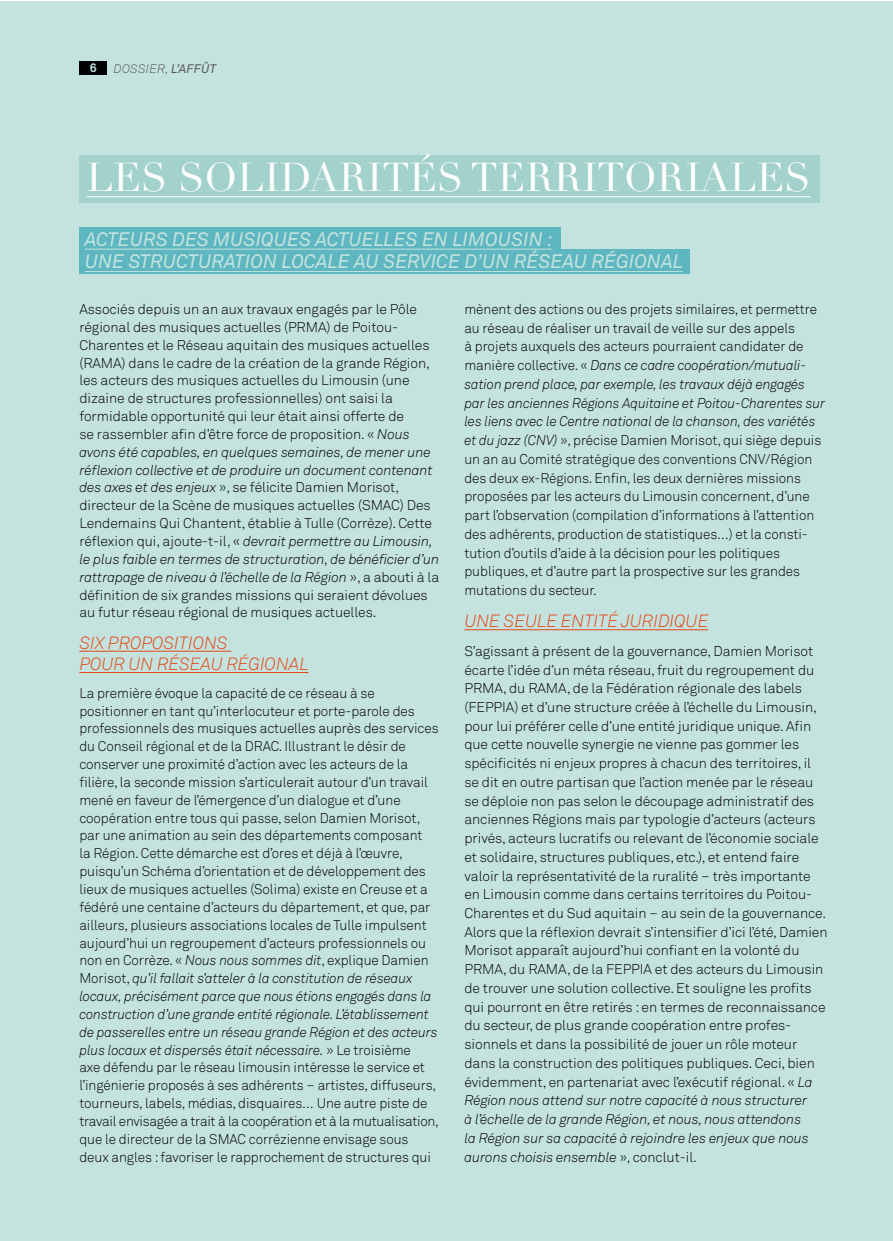
<style>
.page{position:relative;width:893px;height:1241px;background:#fff}
.page>*{position:absolute;margin:0;border:0;box-sizing:border-box;transform-origin:0 0}
.t1{font:39.38px "Didot";color:#fff}
.t2{font:italic 19.25px/22.4px "Akkurat";color:#c4e3df}
.t3{font:italic 300 17.5px/21.3px "Akkurat";letter-spacing:-.005em;color:#e74617}
.t4{font:300 14px/17.8px "Akkurat";letter-spacing:-.005em;color:#000}
.t5{font:italic 300 12.25px "Akkurat";letter-spacing:.02em;color:#58585b}
.t6{font:700 12.25px "Akkurat";color:#fff}
.s1{font-weight:400}
.s2{font-style:italic}
</style>
<div class="page">
<div style="left:0;top:1px;width:892px;height:1239px;background:#c4e3df"></div>
<div style="left:79px;top:61px;width:28px;height:13px;background:#000"></div>
<div style="left:79px;top:155px;width:741px;height:48px;background:#a3d1cb"></div>
<hr style="left:86px;top:196px;width:725px;height:1px;background:#fff">
<hr style="left:79px;top:650px;width:152px;height:1px;background:#e74617">
<hr style="left:79px;top:672px;width:229px;height:1px;background:#e74617">
<hr style="left:464px;top:629px;width:244px;height:1px;background:#e74617">
<div style="left:79px;top:227px;width:482px;height:25px;background:#5eb6c0"></div>
<div style="left:79px;top:249px;width:611px;height:25px;background:#5eb6c0"></div>
<hr style="left:85px;top:249px;width:467px;height:1px;background:#c4e3df">
<hr style="left:85px;top:271px;width:598px;height:1px;background:#c4e3df">
<p class="t6" style="left:90px;top:60px;width:8px">6</p>
<p class="t5" style="left:114px;top:61px;width:104px">DOSSIER, <span class="s1">L’AFFÛT</span></p>
<h1 class="t1" style="left:86px;top:154px;width:726px">LES SOLIDARITÉS TERRITORIALES</h1>
<h2 class="t2" style="left:85px;top:227px;width:600px">ACTEURS DES MUSIQUES ACTUELLES EN LIMOUSIN :<br>UNE STRUCTURATION LOCALE AU SERVICE D’UN RÉSEAU RÉGIONAL</h2>
<p class="t4" style="left:79px;top:300px;width:361px">Associés depuis un an aux travaux engagés par le Pôle régional des musiques actuelles (PRMA) de Poitou-Charentes et le Réseau aquitain des musiques actuelles (RAMA) dans le cadre de la création de la grande Région, les acteurs des musiques actuelles du Limousin (une dizaine de structures professionnelles) ont saisi la formidable opportunité qui leur était ainsi offerte de<br>se rassembler afin d’être force de proposition. « <span class="s2">Nous avons été capables, en quelques semaines, de mener une réflexion collective et de produire un document contenant des axes et des enjeux</span> », se félicite Damien Morisot, directeur de la Scène de musiques actuelles (SMAC) Des Lendemains Qui Chantent, établie à Tulle (Corrèze). Cette réflexion qui, ajoute-t-il, « <span class="s2">devrait permettre au Limousin, le plus faible en termes de structuration, de bénéficier d’un rattrapage de niveau à l’échelle de la Région</span> », a abouti à la définition de six grandes missions qui seraient dévolues au futur réseau régional de musiques actuelles.</p>
<p class="t3" style="left:79px;top:631px;width:231px">SIX PROPOSITIONS<br>POUR UN RÉSEAU RÉGIONAL</p>
<p class="t4" style="left:79px;top:683px;width:361px">La première évoque la capacité de ce réseau à se positionner en tant qu’interlocuteur et porte-parole des professionnels des musiques actuelles auprès des services du Conseil régional et de la DRAC. Illustrant le désir de conserver une proximité d’action avec les acteurs de la filière, la seconde mission s’articulerait autour d’un travail mené en faveur de l’émergence d’un dialogue et d’une coopération entre tous qui passe, selon Damien Morisot, par une animation au sein des départements composant<br>la Région. Cette démarche est d’ores et déjà à l’œuvre, puisqu’un Schéma d’orientation et de développement des lieux de musiques actuelles (Solima) existe en Creuse et a fédéré une centaine d’acteurs du département, et que, par ailleurs, plusieurs associations locales de Tulle impulsent aujourd’hui un regroupement d’acteurs professionnels ou non en Corrèze. « <span class="s2">Nous nous sommes dit</span>, explique Damien Morisot, <span class="s2">qu’il fallait s’atteler à la constitution de réseaux locaux, précisément parce que nous étions engagés dans la construction d’une grande entité régionale. L’établissement de passerelles entre un réseau grande Région et des acteurs plus locaux et dispersés était nécessaire.</span> » Le troisième<br>axe défendu par le réseau limousin intéresse le service et l’ingénierie proposés à ses adhérents – artistes, diffuseurs, tourneurs, labels, médias, disquaires… Une autre piste de travail envisagée a trait à la coopération et à la mutualisation, que le directeur de la SMAC corrézienne envisage sous deux angles : favoriser le rapprochement de structures qui</p>
<p class="t4" style="left:464px;top:299px;width:362px;line-height:18.7px">mènent des actions ou des projets similaires, et permettre au réseau de réaliser un travail de veille sur des appels<br>à projets auxquels des acteurs pourraient candidater de manière collective. « <span class="s2">Dans ce cadre coopération/mutuali&shy;sation prend place, par exemple, les travaux déjà engagés par les anciennes Régions Aquitaine et Poitou-Charentes sur les liens avec le Centre national de la chanson, des variétés et du jazz (CNV)</span> », précise Damien Morisot, qui siège depuis un an au Comité stratégique des conventions CNV/Région des deux ex-Régions. Enfin, les deux dernières missions proposées par les acteurs du Limousin concernent, d’une part l’observation (compilation d’informations à l’attention des adhérents, production de statistiques…) et la consti&shy;tution d’outils d’aide à la décision pour les politiques publiques, et d’autre part la prospective sur les grandes mutations du secteur.</p>
<p class="t3" style="left:464px;top:610px;width:246px">UNE SEULE ENTITÉ JURIDIQUE</p>
<p class="t4" style="left:464px;top:641px;width:365px;line-height:18.7px">S’agissant à présent de la gouvernance, Damien Morisot écarte l’idée d’un méta réseau, fruit du regroupement du PRMA, du RAMA, de la Fédération régionale des labels (FEPPIA) et d’une structure créée à l’échelle du Limousin, pour lui préférer celle d’une entité juridique unique. Afin que cette nouvelle synergie ne vienne pas gommer les spécificités ni enjeux propres à chacun des territoires, il se dit en outre partisan que l’action menée par le réseau se déploie non pas selon le découpage administratif des anciennes Régions mais par typologie d’acteurs (acteurs privés, acteurs lucratifs ou relevant de l’économie sociale et solidaire, structures publiques, etc.), et entend faire valoir la représentativité de la ruralité – très importante en Limousin comme dans certains territoires du Poitou-Charentes et du Sud aquitain – au sein de la gouvernance.<br>Alors que la réflexion devrait s’intensifier d’ici l’été, Damien Morisot apparaît aujourd’hui confiant en la volonté du PRMA, du RAMA, de la FEPPIA et des acteurs du Limousin de trouver une solution collective. Et souligne les profits qui pourront en être retirés : en termes de reconnaissance du secteur, de plus grande coopération entre profes&shy;sionnels et dans la possibilité de jouer un rôle moteur dans la construction des politiques publiques. Ceci, bien évidemment, en partenariat avec l’exécutif régional. « <span class="s2">La Région nous attend sur notre capacité à nous structurer<br>à l’échelle de la grande Région, et nous, nous attendons<br>la Région sur sa capacité à rejoindre les enjeux que nous aurons choisis ensemble</span> », conclut-il.</p>
</div>
